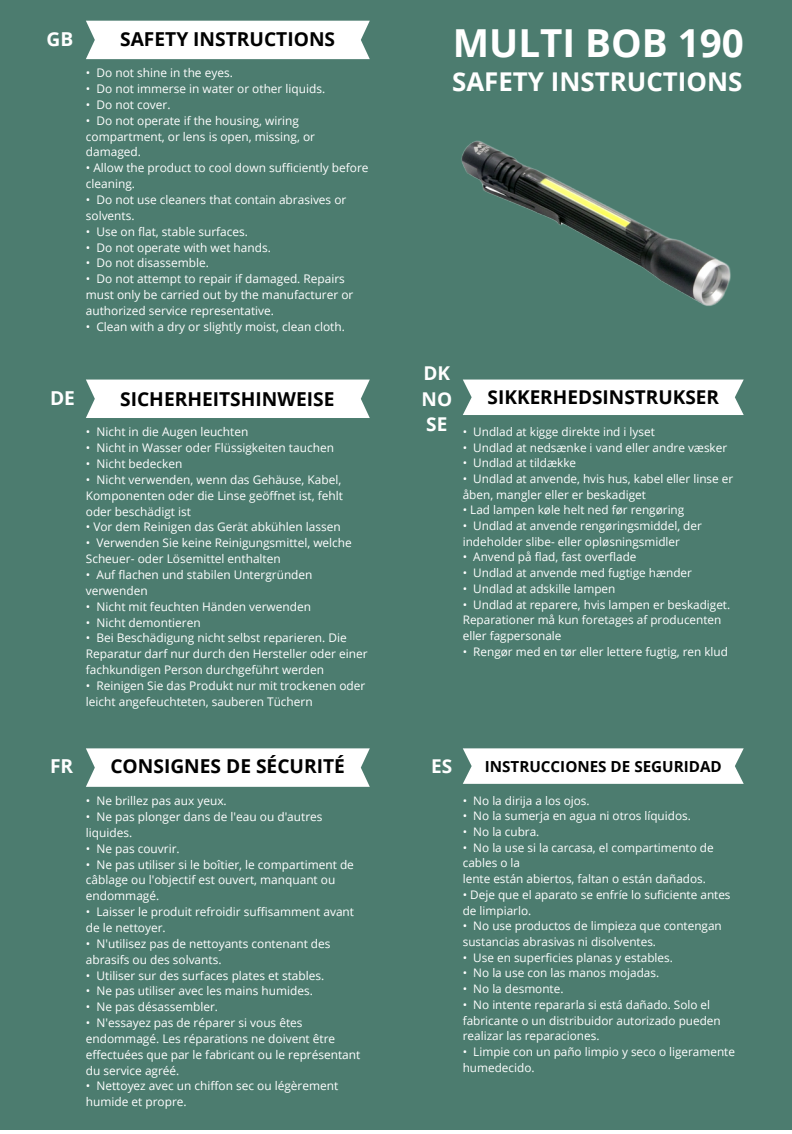
<style>
.page{position:relative;width:792px;height:1134px;background:#fff}
.page>*{position:absolute;margin:0;border:0;box-sizing:border-box;transform-origin:0 0}
.t1{font:700 38.8px "Open Sans";color:#fff}
.t2{font:700 26px "Open Sans";color:#fff}
.t3{font:700 19.2px "Open Sans";color:#000}
.t4{font:700 19.2px "Open Sans";color:#fff}
.t5{font:700 15.2px "Open Sans";color:#000}
.t6{font:12px/16px "Open Sans";color:#fff}
.t7{font:11.6px/15.6px "Open Sans";color:#fff}
</style>
<div class="page">
<div style="left:0;top:0;width:792px;height:1130px;background:#4c7c6f"></div>
<div style="left:86px;top:21px;width:284px;height:38px;background:#fff"></div>
<div style="left:463px;top:380px;width:281px;height:35px;background:#fff"></div>
<svg style="left:463px;top:748px;width:281px;height:36px"></svg>
<svg style="left:86px;top:748px;width:284px;height:39px"></svg>
<div style="left:86px;top:380px;width:284px;height:38px;background:#fff"></div>
<img style="left:461px;top:140px;width:270px;height:166px">
<p class="t4" style="left:47px;top:25px;width:28px">GB</p>
<p class="t3" style="left:120px;top:25px;width:216px">SAFETY INSTRUCTIONS</p>
<p class="t6" style="left:86px;top:65px;width:149px">• Do not shine in the eyes.</p>
<p class="t6" style="left:86px;top:80px;width:241px">• Do not immerse in water or other liquids.</p>
<p class="t6" style="left:86px;top:96px;width:86px">• Do not cover.</p>
<p class="t6" style="left:86px;top:112px;width:231px">• Do not operate if the housing, wiring compartment, or lens is open, missing, or damaged.</p>
<p class="t6" style="left:86px;top:160px;width:284px">• Allow the product to cool down sufficiently before cleaning.</p>
<p class="t6" style="left:86px;top:191px;width:262px">• Do not use cleaners that contain abrasives or solvents.</p>
<p class="t6" style="left:86px;top:223px;width:164px">• Use on flat, stable surfaces.</p>
<p class="t6" style="left:86px;top:239px;width:187px">• Do not operate with wet hands.</p>
<p class="t6" style="left:86px;top:255px;width:125px">• Do not disassemble.</p>
<p class="t6" style="left:86px;top:271px;width:269px">• Do not attempt to repair if damaged. Repairs must only be carried out by the manufacturer or authorized service representative.</p>
<p class="t6" style="left:86px;top:318px;width:261px">• Clean with a dry or slightly moist, clean cloth.</p>
<p class="t4" style="left:50px;top:384px;width:26px">DE</p>
<p class="t3" style="left:120px;top:385px;width:216px">SICHERHEITSHINWEISE</p>
<p class="t6" style="left:86px;top:424px;width:164px">• Nicht in die Augen leuchten</p>
<p class="t6" style="left:86px;top:440px;width:250px">• Nicht in Wasser oder Flüssigkeiten tauchen</p>
<p class="t6" style="left:86px;top:455px;width:98px">• Nicht bedecken</p>
<p class="t6" style="left:86px;top:471px;width:259px">• Nicht verwenden, wenn das Gehäuse, Kabel,<br>Komponenten oder die Linse geöffnet ist, fehlt oder beschädigt ist</p>
<p class="t6" style="left:86px;top:519px;width:256px">• Vor dem Reinigen das Gerät abkühlen lassen</p>
<p class="t6" style="left:86px;top:535px;width:268px">• Verwenden Sie keine Reinigungsmittel, welche<br>Scheuer- oder Lösemittel enthalten</p>
<p class="t6" style="left:86px;top:566px;width:228px">• Auf flachen und stabilen Untergründen verwenden</p>
<p class="t6" style="left:86px;top:598px;width:227px">• Nicht mit feuchten Händen verwenden</p>
<p class="t6" style="left:86px;top:614px;width:116px">• Nicht demontieren</p>
<p class="t6" style="left:86px;top:630px;width:283px">• Bei Beschädigung nicht selbst reparieren. Die<br>Reparatur darf nur durch den Hersteller oder einer fachkundigen Person durchgeführt werden</p>
<p class="t6" style="left:86px;top:677px;width:281px">• Reinigen Sie das Produkt nur mit trockenen oder leicht angefeuchteten, sauberen Tüchern</p>
<p class="t1" style="left:453px;top:15px;width:293px">MULTI BOB 190</p>
<p class="t2" style="left:452px;top:63px;width:292px">SAFETY INSTRUCTIONS</p>
<p class="t4" style="left:424px;top:360px;width:28px">DK</p>
<p class="t4" style="left:422px;top:385px;width:32px">NO</p>
<p class="t4" style="left:426px;top:411px;width:23px">SE</p>
<p class="t3" style="left:488px;top:384px;width:233px">SIKKERHEDSINSTRUKSER</p>
<p class="t7" style="left:463px;top:424px;width:194px">• Undlad at kigge direkte ind i lyset</p>
<p class="t7" style="left:463px;top:439px;width:266px">• Undlad at nedsænke i vand eller andre væsker</p>
<p class="t7" style="left:463px;top:455px;width:115px">• Undlad at tildække</p>
<p class="t7" style="left:463px;top:471px;width:272px">• Undlad at anvende, hvis hus, kabel eller linse er åben, mangler eller er beskadiget</p>
<p class="t7" style="left:463px;top:502px;width:223px">• Lad lampen køle helt ned før rengøring</p>
<p class="t7" style="left:463px;top:518px;width:241px">• Undlad at anvende rengøringsmiddel, der indeholder slibe- eller opløsningsmidler</p>
<p class="t7" style="left:463px;top:549px;width:175px">• Anvend på flad, fast overflade</p>
<p class="t7" style="left:463px;top:565px;width:231px">• Undlad at anvende med fugtige hænder</p>
<p class="t7" style="left:463px;top:581px;width:154px">• Undlad at adskille lampen</p>
<p class="t7" style="left:463px;top:596px;width:269px">• Undlad at reparere, hvis lampen er beskadiget.<br>Reparationer må kun foretages af producenten eller fagpersonale</p>
<p class="t7" style="left:463px;top:643px;width:267px">• Rengør med en tør eller lettere fugtig, ren klud</p>
<p class="t3" style="left:110px;top:753px;width:236px">CONSIGNES DE SÉCURITÉ</p>
<p class="t5" style="left:485px;top:756px;width:238px">INSTRUCCIONES DE SEGURIDAD</p>
<p class="t4" style="left:50px;top:753px;width:25px">FR</p>
<p class="t4" style="left:431px;top:753px;width:23px">ES</p>
<p class="t6" style="left:86px;top:793px;width:142px">• Ne brillez pas aux yeux.</p>
<p class="t6" style="left:86px;top:808px;width:238px">• Ne pas plonger dans de l'eau ou d'autres liquides.</p>
<p class="t6" style="left:86px;top:840px;width:95px">• Ne pas couvrir.</p>
<p class="t6" style="left:86px;top:856px;width:270px">• Ne pas utiliser si le boîtier, le compartiment de câblage ou l'objectif est ouvert, manquant ou endommagé.</p>
<p class="t6" style="left:86px;top:903px;width:270px">• Laisser le produit refroidir suffisamment avant de le nettoyer.</p>
<p class="t6" style="left:86px;top:935px;width:246px">• N'utilisez pas de nettoyants contenant des abrasifs ou des solvants.</p>
<p class="t6" style="left:86px;top:967px;width:240px">• Utiliser sur des surfaces plates et stables.</p>
<p class="t6" style="left:86px;top:983px;width:229px">• Ne pas utiliser avec les mains humides.</p>
<p class="t6" style="left:86px;top:999px;width:134px">• Ne pas désassembler.</p>
<p class="t6" style="left:86px;top:1014px;width:276px">• N'essayez pas de réparer si vous êtes endommagé. Les réparations ne doivent être effectuées que par le fabricant ou le représentant du service agréé.</p>
<p class="t6" style="left:86px;top:1078px;width:254px">• Nettoyez avec un chiffon sec ou légèrement humide et propre.</p>
<p class="t7" style="left:463px;top:792px;width:128px">• No la dirija a los ojos.</p>
<p class="t7" style="left:463px;top:808px;width:230px">• No la sumerja en agua ni otros líquidos.</p>
<p class="t7" style="left:463px;top:824px;width:78px">• No la cubra.</p>
<p class="t7" style="left:463px;top:839px;width:253px">• No la use si la carcasa, el compartimento de cables o la</p>
<p class="t7" style="left:463px;top:871px;width:245px">lente están abiertos, faltan o están dañados.</p>
<p class="t7" style="left:463px;top:887px;width:269px">• Deje que el aparato se enfríe lo suficiente antes de limpiarlo.</p>
<p class="t7" style="left:463px;top:918px;width:261px">• No use productos de limpieza que contengan sustancias abrasivas ni disolventes.</p>
<p class="t7" style="left:463px;top:949px;width:212px">• Use en superficies planas y estables.</p>
<p class="t7" style="left:463px;top:965px;width:198px">• No la use con las manos mojadas.</p>
<p class="t7" style="left:463px;top:981px;width:102px">• No la desmonte.</p>
<p class="t7" style="left:463px;top:997px;width:260px">• No intente repararla si está dañado. Solo el fabricante o un distribuidor autorizado pueden realizar las reparaciones.</p>
<p class="t7" style="left:463px;top:1044px;width:274px">• Limpie con un paño limpio y seco o ligeramente humedecido.</p>
</div>
